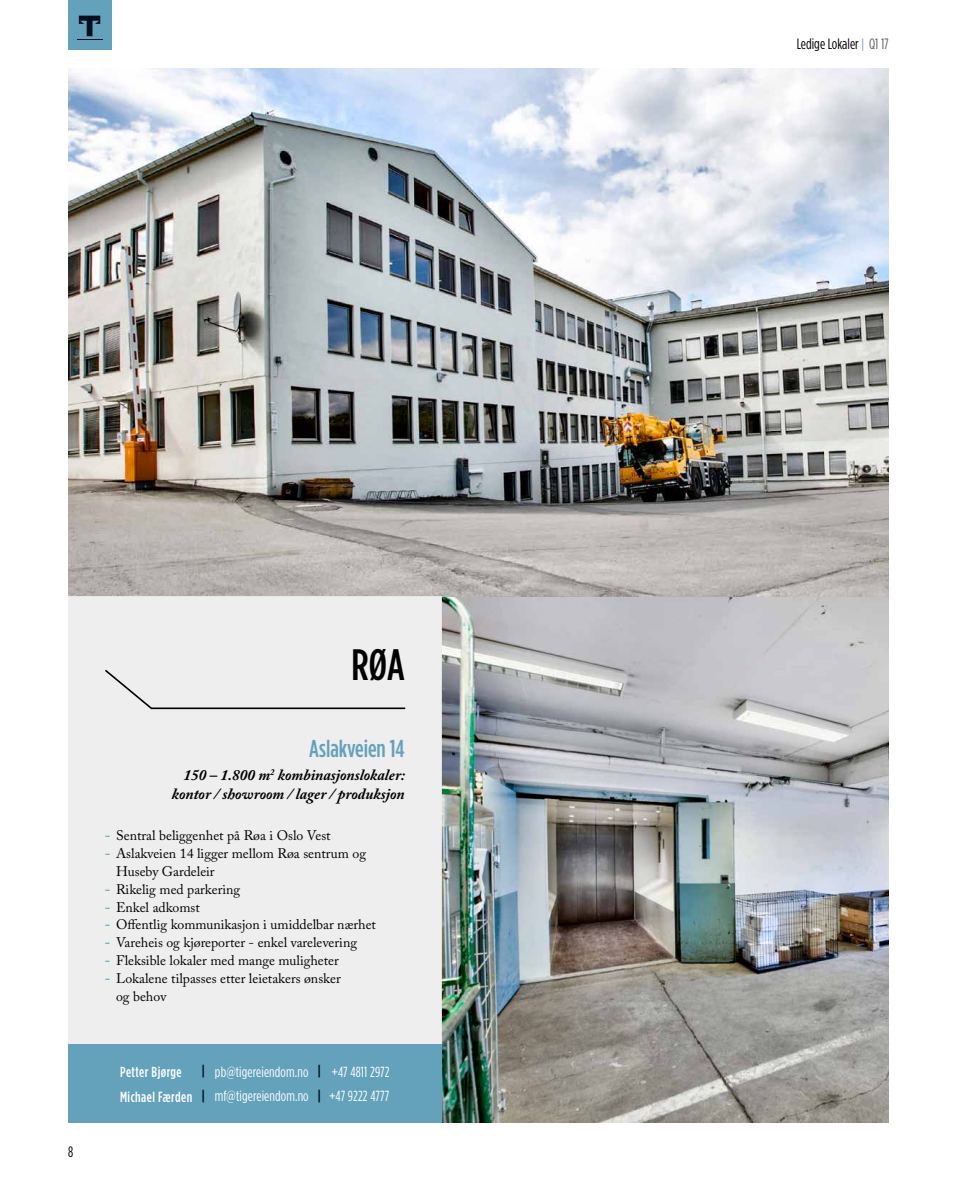
<style>
.page{position:relative;width:957px;height:1191px;background:#fff}
.page>*{position:absolute;margin:0;border:0;box-sizing:border-box;transform-origin:0 0}
.t1{font:500 condensed 43.95px "Gotham HTF";color:#000}
.t2{font:500 condensed 24.45px "Gotham HTF";color:#64a1bb}
.t3{font:italic 700 15.45px/18.6px "Adobe Caslon Pro";color:#000;text-align:right}
.t4{font:condensed 15px "Gotham HTF";color:#000}
.t5{font:condensed 14.7px/24.9px "Gotham HTF";letter-spacing:.01em;color:#fff;text-align:right}
.t6{font:500 condensed 14.7px "Gotham HTF";letter-spacing:.03em;color:#fff}
.t7{font:13.8px/17.9px "Adobe Caslon Pro";color:#000}
.s1{font-weight:700;color:#64a1bb}
.s2{font-weight:700;color:#00101e}
.s3{font-weight:500}
.s4{font-family:"Nexa";font-weight:300;font-stretch:normal;color:#64a1bb}
.s5{color:#626467}
</style>
<div class="page">
<div style="left:68px;top:0;width:43px;height:49px;background:#64a1bb"></div>
<svg style="left:77px;top:16px;width:25px;height:24px"></svg>
<img style="left:441px;top:596px;width:448px;height:527px">
<img style="left:68px;top:68px;width:821px;height:528px">
<div style="left:68px;top:596px;width:373px;height:448px;background:#ededed"></div>
<div style="left:68px;top:1044px;width:373px;height:79px;background:#64a1bb"></div>
<svg style="left:105px;top:669px;width:301px;height:41px"></svg>
<p class="t4" style="left:68px;top:1143px;width:7px">8</p>
<h1 class="t1" style="left:351px;top:640px;width:55px">RØA</h1>
<h2 class="t2" style="left:309px;top:735px;width:97px">Aslakveien 14</h2>
<p class="t3" style="left:172px;top:766px;width:235px">150 – 1.800 m<sup>2</sup> kombinasjons lokaler: kontor / showroom / lager / produksjon</p>
<p class="t7" style="left:105px;top:826px;width:227px"><span class="s1">-</span> Sentral beliggenhet på Røa i Oslo Vest</p>
<p class="t7" style="left:116px;top:844px;width:252px;text-indent:-11px"><span class="s1">-</span> Aslakveien 14 ligger mellom Røa sentrum og<br>Huseby Gardeleir</p>
<p class="t7" style="left:105px;top:880px;width:137px"><span class="s1">-</span> Rikelig med parkering</p>
<p class="t7" style="left:105px;top:898px;width:96px"><span class="s1">-</span> Enkel adkomst</p>
<p class="t7" style="left:105px;top:915px;width:272px"><span class="s1">-</span> Offentlig kommunikasjon i umiddelbar nærhet</p>
<p class="t7" style="left:105px;top:933px;width:254px"><span class="s1">-</span> Vareheis og kjøreporter - enkel varelevering</p>
<p class="t7" style="left:105px;top:951px;width:235px"><span class="s1">-</span> Fleksible lokaler med mange muligheter</p>
<p class="t7" style="left:116px;top:969px;width:226px;text-indent:-11px"><span class="s1">-</span> Lokalene tilpasses etter leietakers ønsker og behov</p>
<p class="t5" style="left:120px;top:1058px;width:271px"><span class="s2">|</span> pb@tigereiendom.no <span class="s2">|</span> +47 4811 2972<br><span class="s3">Michael Færden</span> <span class="s2">|</span> mf@tigereiendom.no <span class="s2">|</span> +47 9222 4777</p>
<p class="t6" style="left:120px;top:1063px;width:63px">Petter Bjørge</p>
<p class="t4" style="left:796px;top:36px;width:94px">Ledige Lokaler <span class="s4">|</span> <span class="s5">Q1 17</span></p>
</div>
